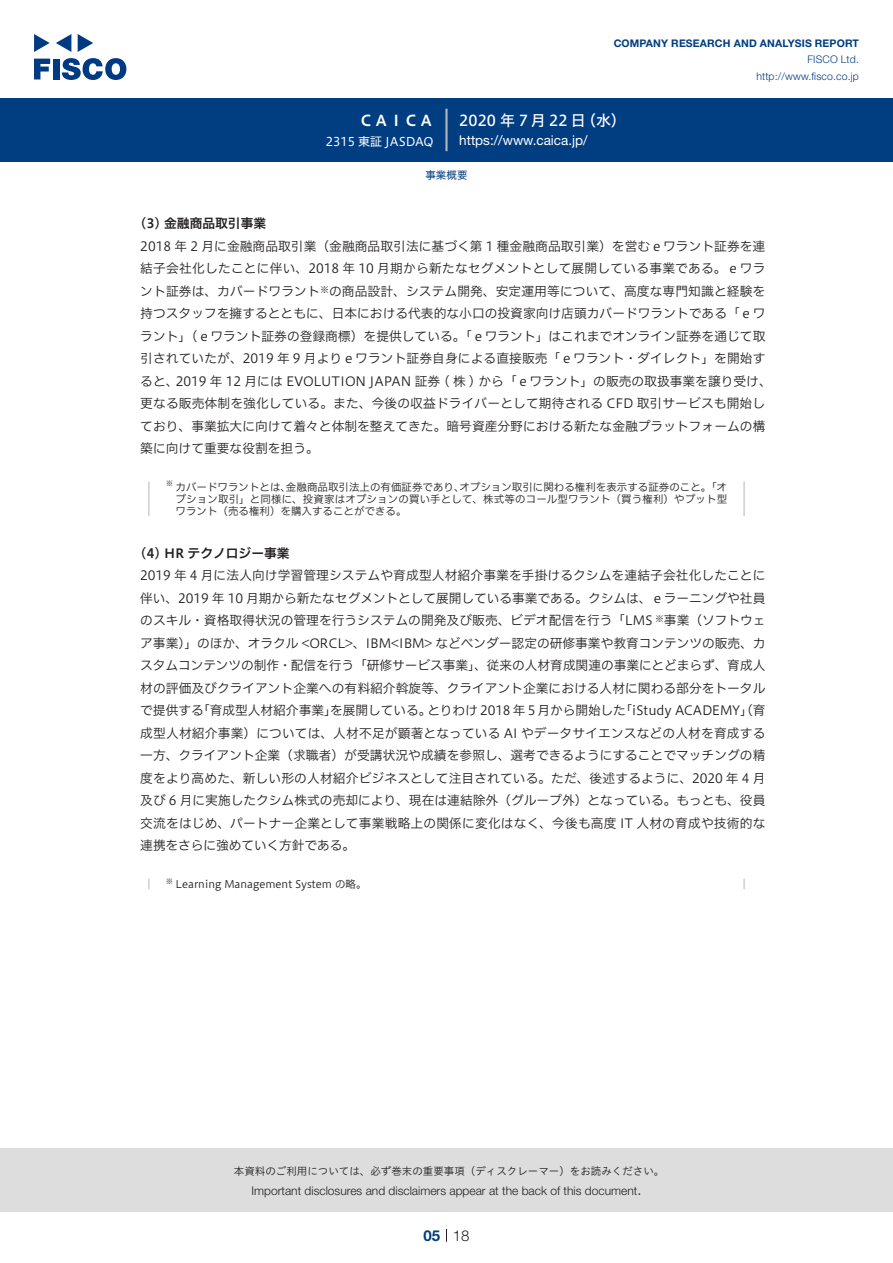
<style>
.page{position:relative;width:893px;height:1263px;background:#fff}
.page>*{position:absolute;margin:0;border:0;box-sizing:border-box;transform-origin:0 0}
.t1{font:15px "Hiragino UD Sans F Std N W5";letter-spacing:.2em;color:#fff}
.t2{font:15px "Hiragino UD Sans F Std N W6";color:#fff}
.t3{font:300 15px "Helvetica Neue LT Std";color:#231f20}
.t4{font:700 15px "Helvetica Neue LT Std";color:#003d81}
.t5{font:13.5px "Helvetica Neue LT Std";color:#fff}
.t6{font:12.75px/22.5px "Hiragino UD Sans F Std N W3";color:#231f20;text-align:right}
.t7{font:12.75px "Hiragino UD Sans F Std N W6";color:#231f20}
.t8{font:300 12px "Helvetica Neue LT Std";color:#231f20}
.t9{font:12px "Hiragino UD Sans F Std N W4";color:#fff}
.t10{font:10.5px/12px "Hiragino UD Sans F Std N W3";color:#231f20}
.t11{font:10.5px "Hiragino UD Sans Std W3";color:#231f20}
.t12{font:700 10.5px "Helvetica Neue LT Std";letter-spacing:.015em;color:#003d81}
.t13{font:300 10.5px/16.5px "Helvetica Neue LT Std";letter-spacing:.015em;color:#003d81;text-align:right}
.t14{font:10.5px "Hiragino UD Sans F Std N W4";color:#003d81}
.t15{font:8.85px "Hiragino UD Sans F Std N W3";color:#231f20}
.t16{font:7.35px "Hiragino UD Sans F Std N W3";color:#231f20}
</style>
<div class="page">
<div style="left:0;top:1148px;width:893px;height:64px;background:#ddd"></div>
<svg style="left:34px;top:59px;width:16px;height:20px"></svg>
<div style="left:53px;top:59px;width:6px;height:20px;background:#003a83"></div>
<svg style="left:62px;top:58px;width:64px;height:22px"></svg>
<svg style="left:34px;top:34px;width:16px;height:18px"></svg>
<svg style="left:78px;top:34px;width:15px;height:18px"></svg>
<svg style="left:56px;top:34px;width:15px;height:18px"></svg>
<div style="left:0;top:98px;width:893px;height:64px;background:#003d81"></div>
<hr style="left:445px;top:109px;width:3px;height:42px;background:#b5b5b6">
<svg style="left:446px;top:1229px;width:1px;height:13px"></svg>
<hr style="left:148px;top:481px;width:2px;height:35px;background:#d3d3d3">
<hr style="left:743px;top:481px;width:2px;height:35px;background:#d3d3d3">
<svg style="left:148px;top:879px;width:2px;height:10px"></svg>
<svg style="left:743px;top:879px;width:2px;height:10px"></svg>
<p class="t2" style="left:359px;top:109px;width:77px">ＣＡＩＣＡ</p>
<p class="t9" style="left:326px;top:132px;width:109px">2315 東証 JASDAQ</p>
<p class="t12" style="left:614px;top:37px;width:247px">COMPANY RESEARCH AND ANALYSIS REPORT</p>
<p class="t13" style="left:756px;top:51px;width:104px">FISCO Ltd. http://www.fisco.co j p.</p>
<p class="t1" style="left:581px;top:109px;width:46px">（水(</p>
<p class="t1" style="left:459px;top:109px;width:128px">2020年7月22日</p>
<p class="t5" style="left:459px;top:132px;width:130px">https://www.caica j p. /</p>
<p class="t14" style="left:425px;top:167px;width:43px">事業概要</p>
<p class="t7" style="left:140px;top:214px;width:127px">3( ) 金融商品取引事業</p>
<p class="t6" style="left:140px;top:234px;width:627px">2018 年 2 月に金融商品取引業（金融商品取引法に基づく第 1 種金融商品取引業）を営むｅワラント証券を連結子会社化したことに伴い、2018 年 10 月期から新たなセグメントとして展開している事業である。ｅワラの商品設計、システム開発、安定運用等について、高度な専門知識と経験を</p>
<p class="t6" style="left:140px;top:279px;width:181px">ント証券は、カバードワラント</p>
<p class="t6" style="left:140px;top:301px;width:627px">持つスタッフを擁するとともに、日本における代表的な小口の投資家向け店頭カバードワラントである「ｅワ</p>
<p class="t6" style="left:140px;top:324px;width:627px">ラント」（ｅワラント証券の登録商標）を提供している。「ｅワラント」はこれまでオンライン証券を通じて取</p>
<p class="t6" style="left:140px;top:346px;width:627px">引されていたが、2019 年 9 月よりｅワラント証券自身による直接販売「ｅワラント・ダイレクト」を開始す</p>
<p class="t6" style="left:176px;top:369px;width:598px">2019 年 12 月には EVOLUTION JAPAN 証券 ( 株 ) から「ｅワラント」の販売の取扱事業を譲り受け、</p>
<p class="t15" style="left:320px;top:283px;width:10px">※</p>
<p class="t6" style="left:140px;top:369px;width:627px;text-align:left">ると、<br>更なる販売体制を強化している。また、今後の収益ドライバーとして期待される CFD 取引サービスも開始しており、事業拡大に向けて着々と体制を整えてきた。暗号資産分野における新たな金融プラットフォームの構築に向けて重要な役割を担う。</p>
<p class="t10" style="left:459px;top:480px;width:269px">オプション取引に関わる権利を表示する証券のこと。「オ</p>
<p class="t16" style="left:166px;top:478px;width:9px">※</p>
<p class="t10" style="left:286px;top:480px;width:180px">金融商品取引法上の有価証券であり、</p>
<p class="t10" style="left:176px;top:480px;width:117px">カバードワラントとは、</p>
<p class="t10" style="left:176px;top:492px;width:553px">プション取引」と同様に、投資家はオプションの買い手として、株式等のコール型ワラント（買う権利）やプット型ワラント（売る権利）を購入することができる。</p>
<p class="t7" style="left:140px;top:543px;width:151px">4( ) HR テクノロジー事業</p>
<p class="t6" style="left:140px;top:564px;width:627px">2019 年 4 月に法人向け学習管理システムや育成型人材紹介事業を手掛けるクシムを連結子会社化したことに伴い、2019 年 10 月期から新たなセグメントとして展開している事業である。クシムは、ｅラーニングや社員事業（ソフトウェ</p>
<p class="t6" style="left:140px;top:609px;width:514px">のスキル・資格取得状況の管理を行うシステムの開発及び販売、ビデオ配信を行う「LMS</p>
<p class="t6" style="left:140px;top:631px;width:627px">ア事業）」のほか、オラクル &lt;ORCL&gt;、IBM&lt;IBM&gt; などベンダー認定の研修事業や教育コンテンツの販売、カ</p>
<p class="t6" style="left:140px;top:654px;width:627px">スタムコンテンツの制作・配信を行う「研修サービス事業」、従来の人材育成関連の事業にとどまらず、育成人</p>
<p class="t6" style="left:140px;top:676px;width:627px">材の評価及びクライアント企業への有料紹介斡旋等、クライアント企業における人材に関わる部分をトータル</p>
<p class="t6" style="left:619px;top:699px;width:147px">「iStudy ACADEMY」（育</p>
<p class="t15" style="left:655px;top:612px;width:10px">※</p>
<p class="t6" style="left:140px;top:699px;width:627px;text-align:left">で提供する<br>成型人材紹介事業）については、人材不足が顕著となっている AI やデータサイエンスなどの人材を育成する一方、クライアント企業（求職者）が受講状況や成績を参照し、選考できるようにすることでマッチングの精度をより高めた、新しい形の人材紹介ビジネスとして注目されている。ただ、後述するように、2020 年 4 月及び 6 月に実施したクシム株式の売却により、現在は連結除外（グループ外）となっている。もっとも、役員交流をはじめ、パートナー企業として事業戦略上の関係に変化はなく、今後も高度 IT 人材の育成や技術的な連携をさらに強めていく方針である。</p>
<p class="t10" style="left:176px;top:877px;width:192px">Learning Management System の略。</p>
<p class="t6" style="left:427px;top:699px;width:200px">とりわけ 2018 年 5 月から開始した</p>
<p class="t6" style="left:197px;top:699px;width:141px">「育成型人材紹介事業」</p>
<p class="t6" style="left:330px;top:699px;width:103px">を展開している。</p>
<p class="t16" style="left:166px;top:875px;width:9px">※</p>
<p class="t11" style="left:234px;top:1163px;width:432px">本資料のご利用については、必ず巻末の重要事項（ディスクレーマー）をお読みください。</p>
<p class="t3" style="left:637px;top:1180px;width:6px">.</p>
<p class="t8" style="left:251px;top:1183px;width:387px">Important disclosures and disclaimers appear at the back of this document</p>
<p class="t4" style="left:423px;top:1226px;width:18px">05</p>
<p class="t3" style="left:453px;top:1226px;width:18px">18</p>
</div>
